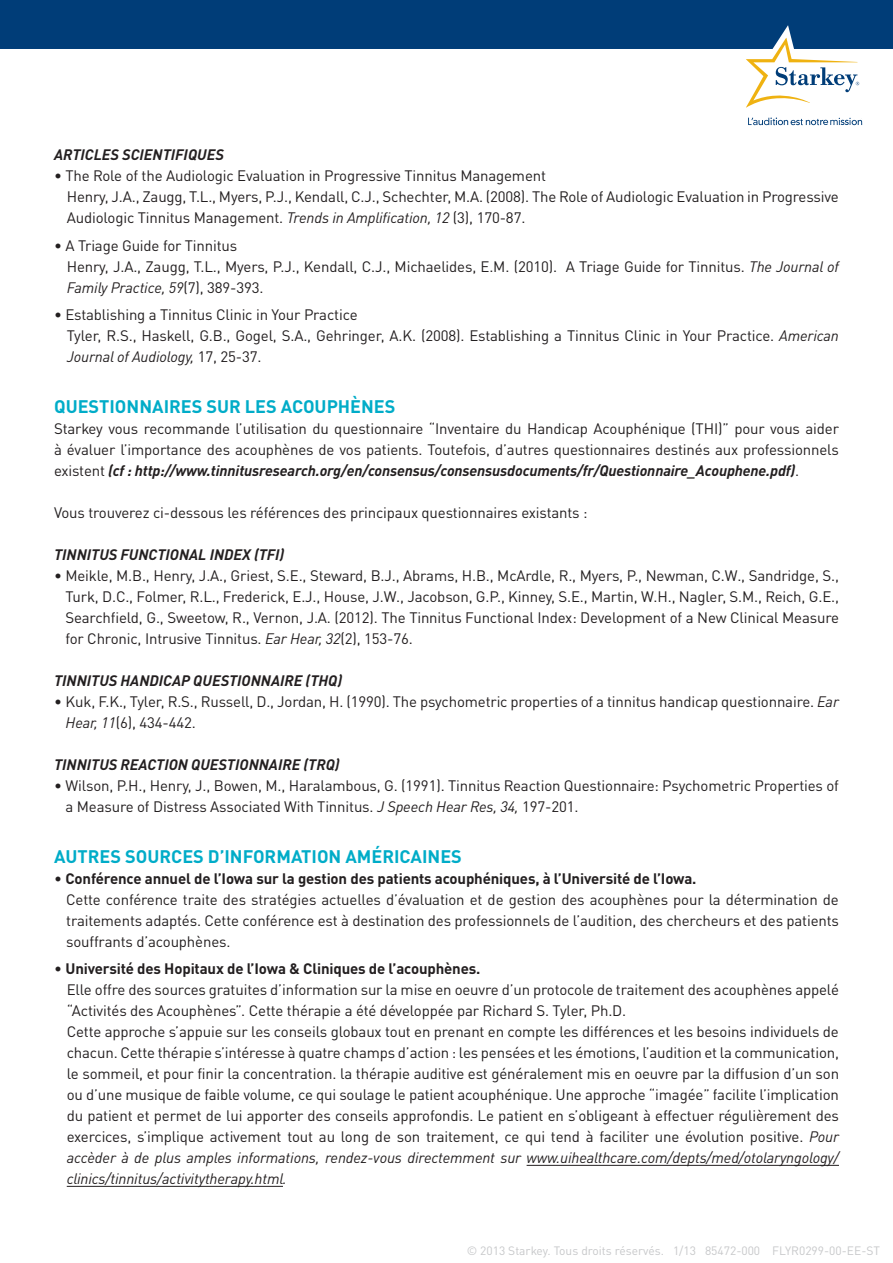
<style>
.page{position:relative;width:893px;height:1263px;background:#fff}
.page>*{position:absolute;margin:0;border:0;box-sizing:border-box;transform-origin:0 0}
.t1{font:700 18px "DINOT";color:#00acc8}
.t2{font:15px/21px "DINOT";letter-spacing:-.01em;color:#231f20}
.t3{font:italic 700 15px "DINOT";color:#231f20}
.t4{font:12px "DINOT";color:#c7c8ca}
.s1{font-style:italic}
.s2{font-weight:700;font-style:italic}
.s3{font-weight:700}
</style>
<div class="page">
<hr style="left:527px;top:1165px;width:312px;height:1px;background:#231f20">
<hr style="left:67px;top:1186px;width:216px;height:1px;background:#231f20">
<svg style="left:748px;top:118px;width:115px;height:7px"></svg>
<svg style="left:0;top:0;width:893px;height:108px"></svg>
<p class="t3" style="left:54px;top:145px;width:171px">Articles scientifiques</p>
<p class="t2" style="left:67px;top:165px;width:774px;text-indent:-13px">• The Role of the Audiologic Evaluation in Progressive Tinnitus Management<br>Henry, J.A., Zaugg, T.L., Myers, P.J., Kendall, C.J., Schechter, M.A. (2008). The Role of Audiologic Evaluation in Progressive<br>Audiologic Tinnitus Management. <span class="s1">Trends in Amplification, 12</span> (3), 170-87.</p>
<p class="t2" style="left:67px;top:234px;width:774px;text-indent:-13px">• A Triage Guide for Tinnitus<br>Henry, J.A., Zaugg, T.L., Myers, P.J., Kendall, C.J., Michaelides, E.M. (2010). A Triage Guide for Tinnitus. <span class="s1">The Journal of<br>Family Practice, 59</span>(7), 389-393.</p>
<p class="t2" style="left:67px;top:304px;width:774px;text-indent:-13px">• Establishing a Tinnitus Clinic in Your Practice<br>Tyler, R.S., Haskell, G.B., Gogel, S.A., Gehringer, A.K. (2008). Establishing a Tinnitus Clinic in Your Practice. <span class="s1">American<br>Journal of Audiology,</span> 17, 25-37.</p>
<p class="t1" style="left:54px;top:395px;width:84px">Questionnaires</p>
<p class="t1" style="left:206px;top:395px;width:50px">sur les</p>
<p class="t1" style="left:281px;top:395px;width:92px">acouphènes</p>
<p class="t2" style="left:54px;top:418px;width:786px;text-align:justify">Starkey vous recommande l’utilisation du questionnaire “Inventaire du Handicap Acouphénique (THI)” pour vous aider à évaluer l’importance des acouphènes de vos patients. Toutefois, d’autres questionnaires destinés aux professionnels existent <span class="s2">(cf : http://www.tinnitusresearch.org/en/consensus/consensusdocuments/fr/Questionnaire_Acouphene.pdf)</span>.</p>
<p class="t2" style="left:54px;top:502px;width:535px">Vous trouverez ci-dessous les références des principaux questionnaires existants :</p>
<p class="t3" style="left:54px;top:545px;width:232px">Tinnitus Functional Index (TFI)</p>
<p class="t2" style="left:65px;top:565px;width:775px;text-align:justify;text-indent:-11px">• Meikle, M.B., Henry, J.A., Griest, S.E., Steward, B.J., Abrams, H.B., McArdle, R., Myers, P., Newman, C.W., Sandridge, S., Turk, D.C., Folmer, R.L., Frederick, E.J., House, J.W., Jacobson, G.P., Kinney, S.E., Martin, W.H., Nagler, S.M., Reich, G.E., Searchfield, G., Sweetow, R., Vernon, J.A. (2012). The Tinnitus Functional Index: Development of a New Clinical Measure for Chronic, Intrusive Tinnitus. <span class="s1">Ear Hear, 32</span>(2), 153-76.</p>
<p class="t3" style="left:54px;top:671px;width:290px">Tinnitus Handicap Questionnaire (THQ)</p>
<p class="t2" style="left:66px;top:691px;width:775px;text-indent:-12px">• Kuk, F.K., Tyler, R.S., Russell, D., Jordan, H. (1990). The psychometric properties of a tinnitus handicap questionnaire. <span class="s1">Ear<br>Hear, 11</span>(6), 434-442.</p>
<p class="t3" style="left:54px;top:755px;width:287px">Tinnitus Reaction Questionnaire (TRQ)</p>
<p class="t2" style="left:65px;top:775px;width:775px;text-indent:-11px">• Wilson, P.H., Henry, J., Bowen, M., Haralambous, G. (1991). Tinnitus Reaction Questionnaire: Psychometric Properties of a Measure of Distress Associated With Tinnitus. <span class="s1">J Speech Hear Res, 34,</span> 197-201.</p>
<p class="t1" style="left:54px;top:844px;width:46px">Autres</p>
<p class="t1" style="left:125px;top:844px;width:46px">sources</p>
<p class="t1" style="left:208px;top:844px;width:70px">d’informa</p>
<p class="t1" style="left:301px;top:844px;width:92px">tion américaines</p>
<p class="t2" style="left:66px;top:867px;width:774px;text-indent:-12px">• <span class="s3">Conférence annuel de l’Iowa sur la gestion des patients acouphéniques, à l’Université de l’Iowa.<br></span>Cette conférence traite des stratégies actuelles d’évaluation et de gestion des acouphènes pour la détermination de traitements adaptés. Cette conférence est à destination des professionnels de l’audition, des chercheurs et des patients souffrants d’acouphènes.</p>
<p class="t2" style="left:67px;top:958px;width:774px;text-indent:-13px">• <span class="s3">Université des Hopitaux de l’Iowa &amp; Cliniques de l’acouphènes.<br></span>Elle offre des sources gratuites d’information sur la mise en oeuvre d’un protocole de traitement des acouphènes appelé “Activités des Acouphènes”. Cette thérapie a été développée par Richard S. Tyler, Ph.D.<br>Cette approche s’appuie sur les conseils globaux tout en prenant en compte les différences et les besoins individuels de chacun. Cette thérapie s’intéresse à quatre champs d’action : les pensées et les émotions, l’audition et la communication, le sommeil, et pour finir la concentration. la thérapie auditive est généralement mis en oeuvre par la diffusion d’un son ou d’une musique de faible volume, ce qui soulage le patient acouphénique. Une approche “imagée” facilite l’implication du patient et permet de lui apporter des conseils approfondis. Le patient en s’obligeant à effectuer régulièrement des exercices, s’implique activement tout au long de son traitement, ce qui tend à faciliter une évolution positive. <span class="s1">Pour accèder à de plus amples informations, rendez-vous directemment sur www.uihealthcare.com/depts/med/otolaryngology/ clinics/tinnitus/activitytherapy.html.</span></p>
<p class="t4" style="left:467px;top:1244px;width:415px">© 2013 Starkey. Tous droits réservés. 1/13 85472-000 FLYR0299-00-EE-ST</p>
</div>
